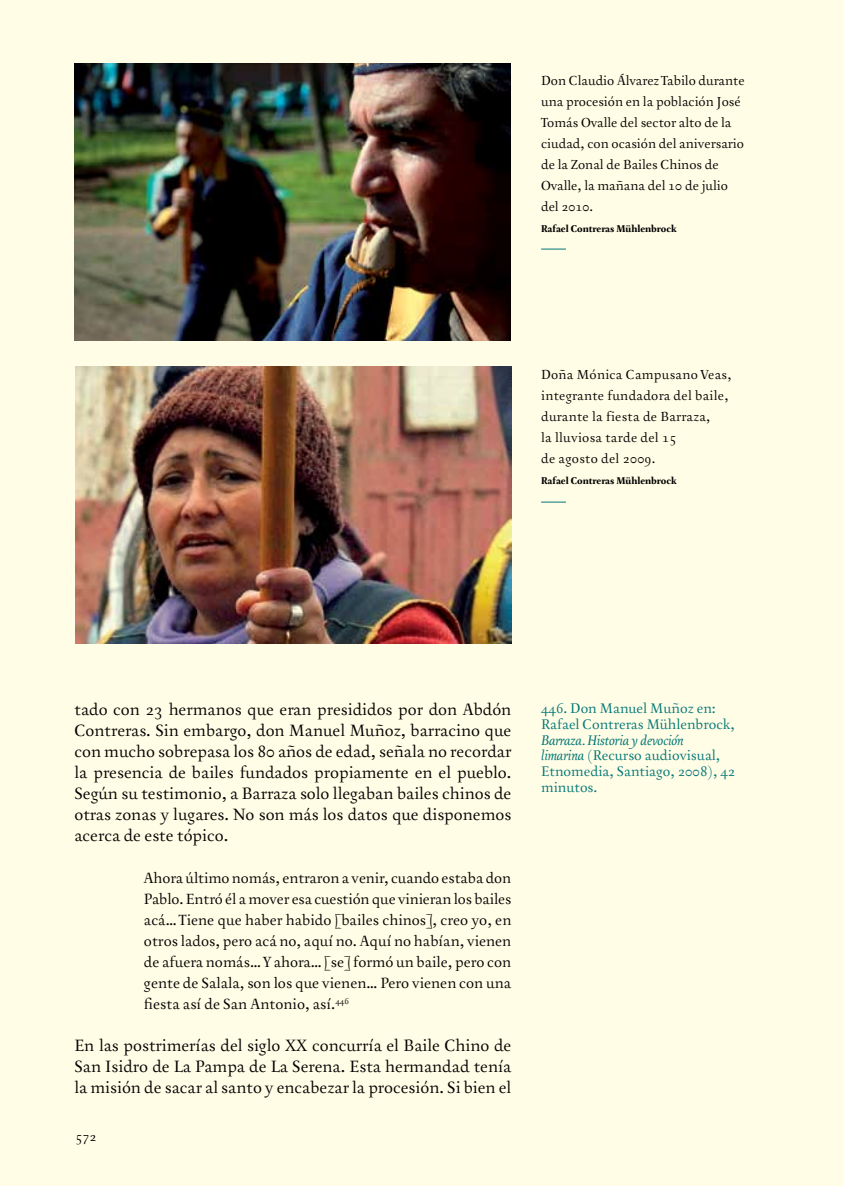
<style>
.page{position:relative;width:844px;height:1186px;background:#fff}
.page>*{position:absolute;margin:0;border:0;box-sizing:border-box;transform-origin:0 0}
.t1{font:17.5px/21px "Australis Pro";color:#000;text-align:justify}
.t2{font:15.75px/21px "Australis Pro";color:#000;text-align:justify}
.t3{font:14.88px/15.8px "Australis Pro";color:#007785}
.t4{font:italic 14.88px "Australis";color:#007785}
.t5{font:14px/21px "Australis Pro";color:#000}
.t6{font:14px/21px "Australis Pro";letter-spacing:.02em;color:#000}
.t7{font:700 10.5px "Australis Pro";color:#000}
.s1{font-family:"Australis";font-style:italic}
</style>
<div class="page">
<img style="left:0;top:1px;width:842px;height:1185px">
<p class="t5" style="left:541px;top:70px;width:205px">Don Claudio Álvarez Tabilo durante una procesión en la población José<br>Tomás Ovalle del sector alto de la ciudad, con ocasión del aniversario de la Zonal de Bailes Chinos de<br>Ovalle, la mañana del 10 de julio del 2010.</p>
<p class="t7" style="left:541px;top:222px;width:137px">Rafael Contreras Mühlenbrock</p>
<p class="t6" style="left:541px;top:364px;width:192px">Doña Mónica Campusano Veas, integrante fundadora del baile, durante la fiesta de Barraza,<br>la lluviosa tarde del 15<br>de agosto del 2009.</p>
<p class="t7" style="left:541px;top:474px;width:137px">Rafael Contreras Mühlenbrock</p>
<p class="t1" style="left:74px;top:699px;width:438px">tado con 23 hermanos que eran presididos por don Abdón Contreras. Sin embargo, don Manuel Muñoz, barracino que con mucho sobrepasa los 80 años de edad, señala no recordar la presencia de bailes fundados propiamente en el pueblo.<br>Según su testimonio, a Barraza solo llegaban bailes chinos de otras zonas y lugares. No son más los datos que disponemos acerca de este tópico.</p>
<p class="t2" style="left:144px;top:867px;width:369px">Ahora último nomás, entraron a venir, cuando estaba don Pablo. Entró él a mover esa cuestión que vinieran los bailes acá… Tiene que haber habido [bailes chinos], creo yo, en otros lados, pero acá no, aquí no. Aquí no habían, vienen de afuera nomás… Y ahora… [se] formó un baile, pero con gente de Salala, son los que vienen… Pero vienen con una fiesta así de San Antonio, así.<sup>446</sup></p>
<p class="t1" style="left:74px;top:1035px;width:438px">En las postrimerías del siglo XX concurría el Baile Chino de San Isidro de La Pampa de La Serena. Esta hermandad tenía la misión de sacar al santo y encabezar la procesión. Si bien el</p>
<p class="t5" style="left:75px;top:1126px;width:23px">572</p>
<p class="t3" style="left:541px;top:701px;width:195px">446. Don Manuel Muñoz en:<br>Rafael Contreras Mühlenbrock,</p>
<p class="t4" style="left:541px;top:732px;width:144px">Barraza. Historia y devoción</p>
<p class="t3" style="left:541px;top:748px;width:195px"><span class="s1">limarina</span> (Recurso audiovisual,<br>Etnomedia, Santiago, 2008), 42 minutos.</p>
</div>
